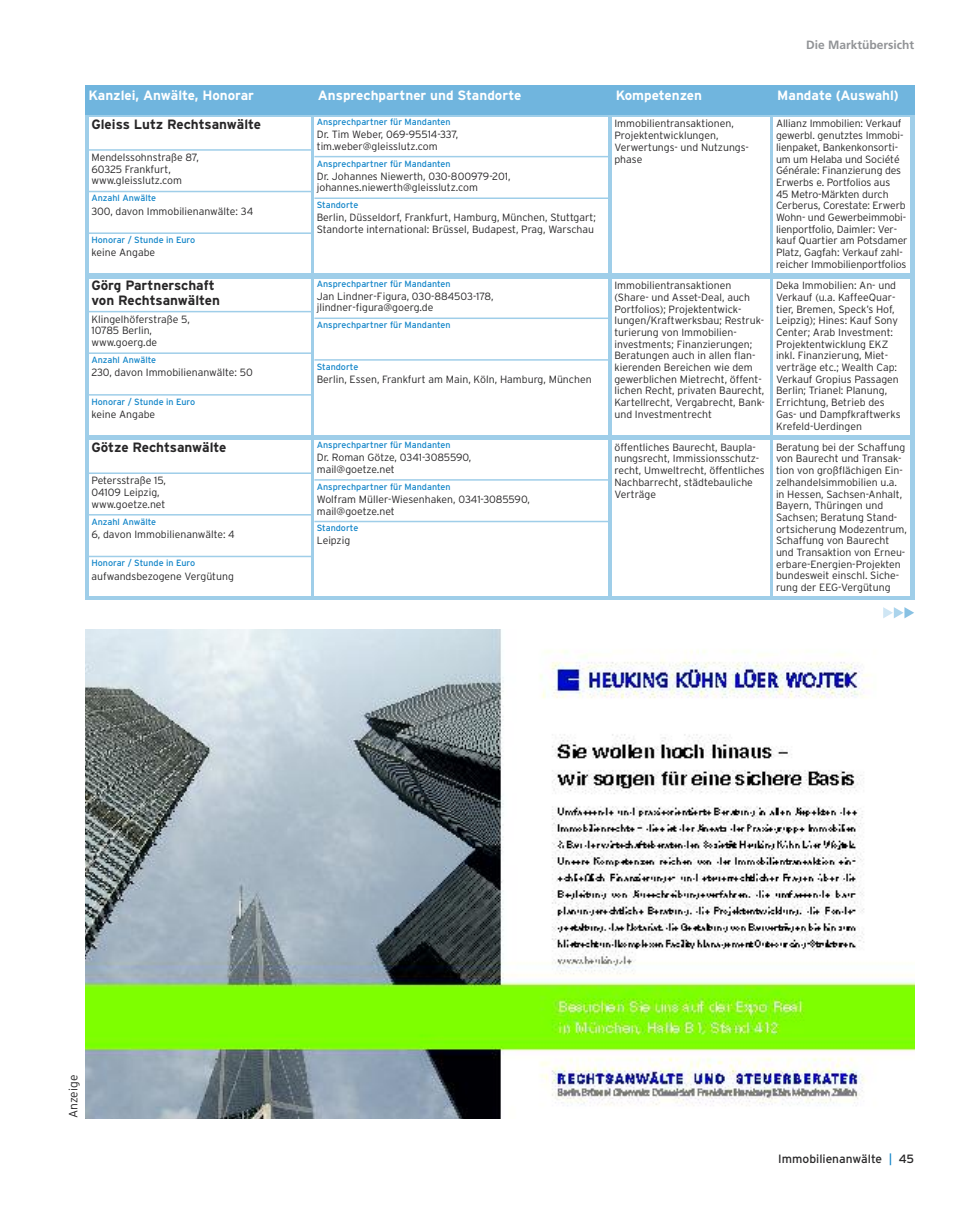
<style>
.page{position:relative;width:978px;height:1212px;background:#fff}
.page>*{position:absolute;margin:0;border:0;box-sizing:border-box;transform-origin:0 0}
.t1{font:700 13.5px "Interstate";color:#fff}
.t2{font:700 13.5px/15px "Interstate";color:#272627}
.t3{font:12px "Interstate";color:#272627}
.t4{font:700 12px "Frutiger";color:#919396}
.t5{font:300 12px "Interstate";color:#272627}
.t6{font:300 10.5px/11.7px "Interstate";color:#272627}
.t7{font:9px "Interstate";color:#1084c8}
.s1{color:#1084c8}
</style>
<div class="page">
<div style="left:85px;top:114px;width:829px;height:162px;background:#9fcee9"></div>
<div style="left:89px;top:117px;width:221px;height:156px;background:#fff"></div>
<div style="left:315px;top:117px;width:293px;height:156px;background:#fff"></div>
<div style="left:612px;top:117px;width:158px;height:156px;background:#fff"></div>
<div style="left:774px;top:117px;width:136px;height:156px;background:#fff"></div>
<div style="left:85px;top:85px;width:829px;height:29px;background:#70b5de"></div>
<hr style="left:87px;top:149px;width:226px;height:2px;background:#9fcee9">
<hr style="left:87px;top:232px;width:226px;height:2px;background:#9fcee9">
<hr style="left:87px;top:191px;width:226px;height:1px;background:#9fcee9">
<hr style="left:314px;top:156px;width:296px;height:1px;background:#9fcee9">
<hr style="left:314px;top:197px;width:296px;height:2px;background:#9fcee9">
<svg style="left:85px;top:276px;width:829px;height:162px;background:#acd4ec"></svg>
<div style="left:89px;top:279px;width:221px;height:155px;background:#fff"></div>
<div style="left:315px;top:279px;width:293px;height:155px;background:#fff"></div>
<div style="left:612px;top:279px;width:158px;height:155px;background:#fff"></div>
<div style="left:774px;top:279px;width:136px;height:155px;background:#fff"></div>
<hr style="left:87px;top:311px;width:226px;height:1px;background:#9fcee9">
<hr style="left:87px;top:394px;width:226px;height:2px;background:#9fcee9">
<hr style="left:87px;top:352px;width:226px;height:2px;background:#9fcee9">
<hr style="left:314px;top:318px;width:296px;height:1px;background:#9fcee9">
<hr style="left:314px;top:359px;width:296px;height:2px;background:#9fcee9">
<div style="left:85px;top:438px;width:829px;height:161px;background:#9fcee9"></div>
<div style="left:89px;top:440px;width:221px;height:156px;background:#fff"></div>
<div style="left:315px;top:440px;width:293px;height:156px;background:#fff"></div>
<div style="left:612px;top:440px;width:158px;height:156px;background:#fff"></div>
<div style="left:774px;top:440px;width:136px;height:156px;background:#fff"></div>
<hr style="left:87px;top:472px;width:226px;height:2px;background:#9fcee9">
<hr style="left:87px;top:556px;width:226px;height:1px;background:#9fcee9">
<hr style="left:87px;top:514px;width:226px;height:1px;background:#9fcee9">
<hr style="left:314px;top:479px;width:296px;height:2px;background:#9fcee9">
<hr style="left:314px;top:521px;width:296px;height:1px;background:#9fcee9">
<svg style="left:883px;top:607px;width:31px;height:11px"></svg>
<img style="left:85px;top:629px;width:829px;height:489px">
<p class="t4" style="left:806px;top:40px;width:109px">Die Marktübersicht</p>
<p class="t1" style="left:88px;top:88px;width:167px">Kanzlei, Anwälte, Honorar</p>
<p class="t1" style="left:318px;top:88px;width:205px">Ansprechpartner und Standorte</p>
<p class="t1" style="left:616px;top:88px;width:88px">Kompetenzen</p>
<p class="t1" style="left:777px;top:88px;width:123px">Mandate (Auswahl)</p>
<p class="t2" style="left:91px;top:117px;width:171px">Gleiss Lutz Rechtsanwälte</p>
<p class="t6" style="left:91px;top:152px;width:109px">Mendelssohnstraße 87,<br>60325 Frankfurt, www.gleisslutz.com</p>
<p class="t6" style="left:91px;top:205px;width:163px">300, davon Immobilienanwälte: 34</p>
<p class="t6" style="left:91px;top:247px;width:65px">keine Angabe</p>
<p class="t7" style="left:91px;top:193px;width:66px">Anzahl Anwälte</p>
<p class="t7" style="left:91px;top:235px;width:105px">Honorar / Stunde in Euro</p>
<p class="t2" style="left:91px;top:278px;width:130px">Görg Partnerschaft von Rechtsanwälten</p>
<p class="t6" style="left:91px;top:313px;width:100px">Klingelhöferstraße 5,<br>10785 Berlin, www.goerg.de</p>
<p class="t6" style="left:91px;top:367px;width:163px">230, davon Immobilienanwälte: 50</p>
<p class="t6" style="left:91px;top:408px;width:65px">keine Angabe</p>
<p class="t7" style="left:91px;top:355px;width:66px">Anzahl Anwälte</p>
<p class="t7" style="left:91px;top:396px;width:105px">Honorar / Stunde in Euro</p>
<p class="t2" style="left:91px;top:440px;width:137px">Götze Rechtsanwälte</p>
<p class="t6" style="left:91px;top:475px;width:76px">Petersstraße 15,<br>04109 Leipzig, www.goetze.net</p>
<p class="t6" style="left:91px;top:528px;width:145px">6, davon Immobilienanwälte: 4</p>
<p class="t6" style="left:91px;top:570px;width:144px">aufwandsbezogene Vergütung</p>
<p class="t7" style="left:91px;top:516px;width:66px">Anzahl Anwälte</p>
<p class="t7" style="left:91px;top:558px;width:105px">Honorar / Stunde in Euro</p>
<p class="t7" style="left:317px;top:117px;width:135px">Ansprechpartner für Mandanten</p>
<p class="t6" style="left:317px;top:129px;width:143px">Dr. Tim Weber, 069-95514-337, tim.weber@gleisslutz.com</p>
<p class="t6" style="left:317px;top:170px;width:195px">Dr. Johannes Niewerth, 030-800979-201, johannes.niewerth@gleisslutz.com</p>
<p class="t7" style="left:317px;top:158px;width:135px">Ansprechpartner für Mandanten</p>
<p class="t7" style="left:317px;top:200px;width:43px">Standorte</p>
<p class="t6" style="left:317px;top:212px;width:281px">Berlin, Düsseldorf, Frankfurt, Hamburg, München, Stuttgart;<br>Standorte international: Brüssel, Budapest, Prag, Warschau</p>
<p class="t7" style="left:317px;top:278px;width:135px">Ansprechpartner für Mandanten</p>
<p class="t6" style="left:317px;top:290px;width:179px">Jan Lindner-Figura, 030-884503-178, jlindner-figura@goerg.de</p>
<p class="t7" style="left:317px;top:320px;width:135px">Ansprechpartner für Mandanten</p>
<p class="t7" style="left:317px;top:361px;width:43px">Standorte</p>
<p class="t6" style="left:317px;top:373px;width:276px">Berlin, Essen, Frankfurt am Main, Köln, Hamburg, München</p>
<p class="t7" style="left:317px;top:440px;width:135px">Ansprechpartner für Mandanten</p>
<p class="t6" style="left:317px;top:452px;width:156px">Dr. Roman Götze, 0341-3085590, mail@goetze.net</p>
<p class="t6" style="left:317px;top:493px;width:215px">Wolfram Müller-Wiesenhaken, 0341-3085590, mail@goetze.net</p>
<p class="t7" style="left:317px;top:481px;width:135px">Ansprechpartner für Mandanten</p>
<p class="t7" style="left:317px;top:523px;width:43px">Standorte</p>
<p class="t6" style="left:317px;top:535px;width:35px">Leipzig</p>
<p class="t6" style="left:614px;top:118px;width:136px">Immobilientransaktionen,<br>Projektentwicklungen,<br>Verwertungs- und Nutzungs&shy;phase</p>
<p class="t6" style="left:776px;top:118px;width:133px">Allianz Immobilien: Verkauf gewerbl. genutztes Immobi&shy;lienpaket, Bankenkonsorti&shy;um um Helaba und Société<br>Générale: Finanzierung des<br>Erwerbs e. Portfolios aus<br>45 Metro-Märkten durch<br>Cerberus, Corestate: Erwerb<br>Wohn- und Gewerbeimmobi&shy;lienportfolio, Daimler: Ver&shy;kauf Quartier am Potsdamer<br>Platz, Gagfah: Verkauf zahl&shy;reicher Immobilienportfolios</p>
<p class="t6" style="left:614px;top:280px;width:152px">Immobilientransaktionen (Share- und Asset-Deal, auch<br>Portfolios); Projektentwick&shy;lungen/Kraftwerksbau; Restruk&shy;turierung von Immobilien&shy;investments; Finanzierungen;<br>Beratungen auch in allen flan&shy;kierenden Bereichen wie dem gewerblichen Mietrecht, öffent&shy;lichen Recht, privaten Baurecht,<br>Kartellrecht, Vergabrecht, Bank&shy;und Investmentrecht</p>
<p class="t6" style="left:776px;top:280px;width:126px">Deka Immobilien: An- und<br>Verkauf (u.a. KaffeeQuar&shy;tier, Bremen, Speck’s Hof,<br>Leipzig); Hines: Kauf Sony<br>Center; Arab Investment:<br>Projektentwicklung EKZ inkl. Finanzierung, Miet&shy;verträge etc.; Wealth Cap:<br>Verkauf Gropius Passagen<br>Berlin; Trianel: Planung,<br>Errichtung, Betrieb des<br>Gas- und Dampfkraftwerks<br>Krefeld-Uerdingen</p>
<p class="t6" style="left:614px;top:441px;width:152px">öffentliches Baurecht, Baupla&shy;nungsrecht, Immissionsschutz&shy;recht, Umweltrecht, öffentliches<br>Nachbarrecht, städtebauliche<br>Verträge</p>
<p class="t6" style="left:776px;top:441px;width:132px">Beratung bei der Schaffung von Baurecht und Transak&shy;tion von großflächigen Ein&shy;zelhandelsimmobilien u.a. in Hessen, Sachsen-Anhalt,<br>Bayern, Thüringen und<br>Sachsen; Beratung Stand&shy;ortsicherung Modezentrum,<br>Schaffung von Baurecht und Transaktion von Erneu&shy;erbare-Energien-Projekten bundesweit einschl. Siche&shy;rung der EEG-Vergütung</p>
<p class="t5" style="left:66px;top:1118px;width:45px;rotate:-90deg">Anzeige</p>
<p class="t3" style="left:778px;top:1151px;width:137px">Immobilienanwälte <span class="s1">|</span> 45</p>
</div>
